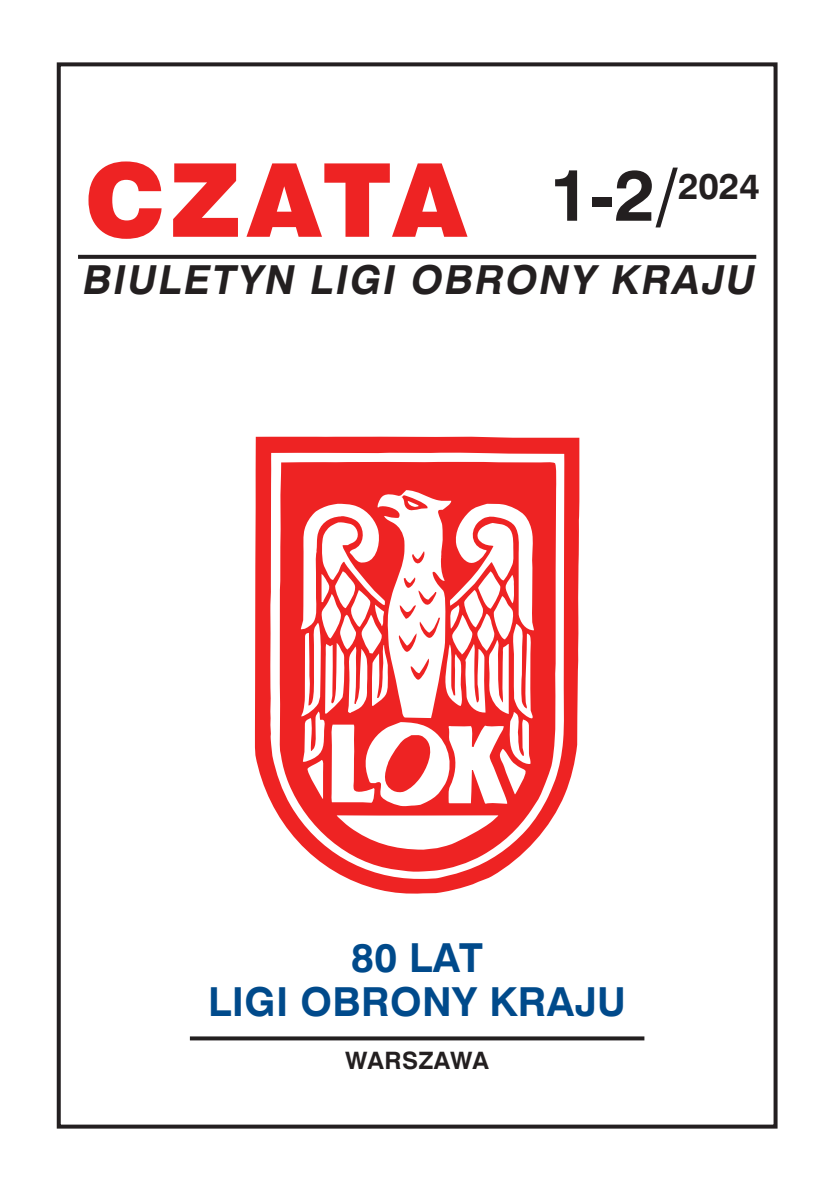
<style>
.page{position:relative;width:840px;height:1191px;background:#fff}
.page>*{position:absolute;margin:0;border:0;box-sizing:border-box;transform-origin:0 0}
.t1{font:102px "Swis 721 Blk EU";letter-spacing:.03em;color:#ee2323}
.t2{font:700 72px "Swis 721 EU";color:#231f20}
.t3{font:italic 700 40px "Swis 721 EU";color:#231f20}
.t4{font:700 40px/44px "Swis 721 EU";letter-spacing:.01em;color:#004a8b;text-align:center}
.t5{font:700 24px "Swis 721 EU";letter-spacing:.02em;color:#231f20}
</style>
<div class="page">
<div style="left:57px;top:62px;width:720px;height:1066px;border:4px solid #231f20"></div>
<svg style="left:255px;top:436px;width:324px;height:458px;fill:#ee2323"></svg>
<svg style="left:270px;top:452px;width:294px;height:427px"></svg>
<svg style="left:279px;top:461px;width:277px;height:410px;fill:#ee2323"></svg>
<svg style="left:300px;top:490px;width:234px;height:316px"></svg>
<svg style="left:336px;top:815px;width:162px;height:34px"></svg>
<svg style="left:78px;top:255px;width:677px;height:4px;background:#2b2828"></svg>
<svg style="left:190px;top:1036px;width:454px;height:4px;background:#3a3738"></svg>
<h1 class="t1" style="left:85px;top:142px;width:384px">CZATA</h1>
<p class="t3" style="left:81px;top:264px;width:678px">BIULETYN LIGI OBRONY KRAJU</p>
<h2 class="t2" style="left:549px;top:167px;width:212px">1-2/<sup>2024</sup></h2>
<p class="t4" style="left:208px;top:937px;width:419px">80 LAT<br>LIGI OBRONY KRAJU</p>
<p class="t5" style="left:345px;top:1051px;width:145px">WARSZAWA</p>
</div>
